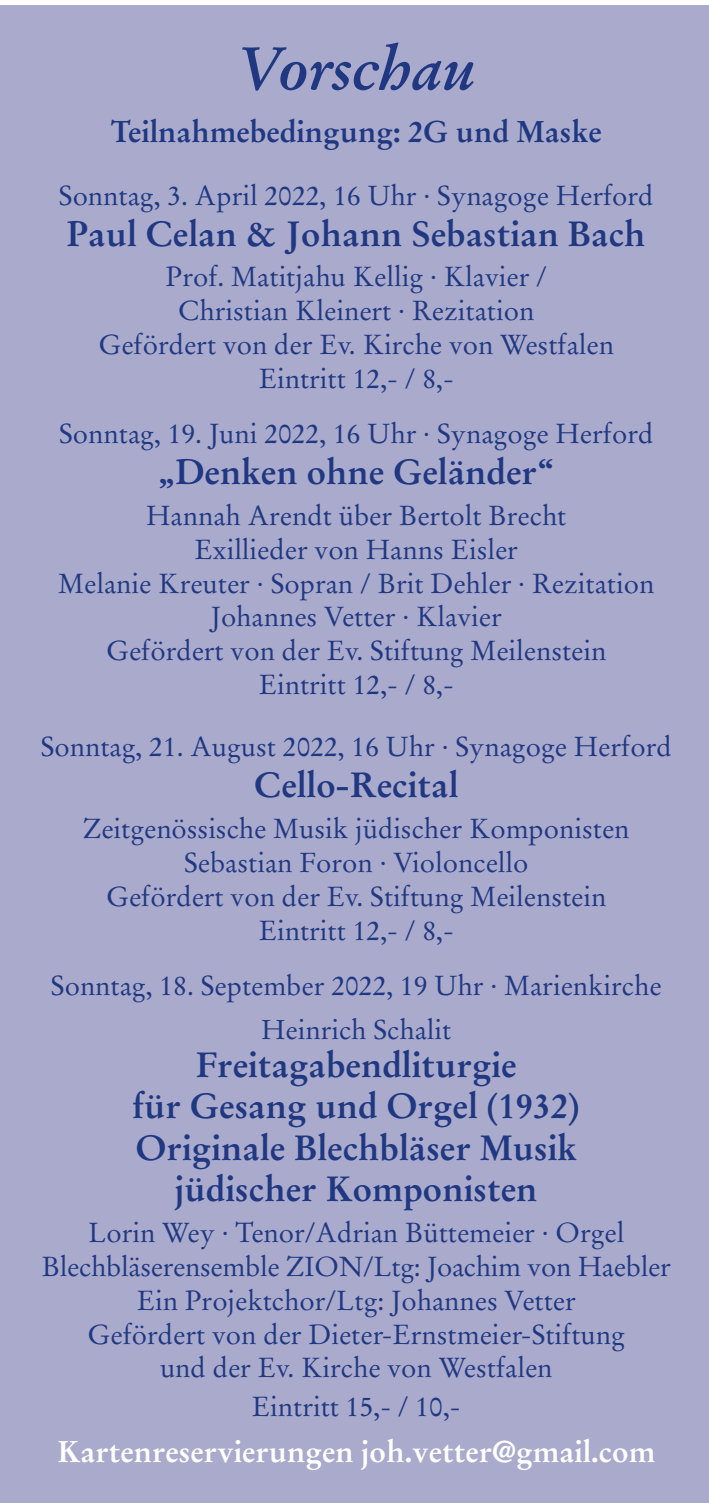
<style>
.page{position:relative;width:709px;height:1503px;background:#fff}
.page>*{position:absolute;margin:0;border:0;box-sizing:border-box;transform-origin:0 0}
.t1{font:italic 700 60px "Stempel Garamond";color:#203882}
.t2{font:700 35px/41.2px "Stempel Garamond";color:#203882;text-align:center}
.t3{font:700 30px "Stempel Garamond";color:#fff}
.t4{font:700 30px "Stempel Garamond";color:#203882}
.t5{font:27.5px/33.8px "Stempel Garamond";color:#203882;text-align:center}
.t6{font:27.25px "Stempel Garamond";color:#203882}
</style>
<div class="page">
<div style="left:0;top:5px;width:709px;height:1497px;background:#aaabcc"></div>
<h1 class="t1" style="left:237px;top:32px;width:240px">Vorschau</h1>
<p class="t4" style="left:111px;top:113px;width:492px">Teilnahmebedingung: 2G und Maske</p>
<p class="t5" style="left:59px;top:178px;width:596px">Sonntag, 3. April 2022, 16 Uhr · Synagoge Herford</p>
<p class="t2" style="left:67px;top:213px;width:580px">Paul Celan &amp; Johann Sebastian Bach</p>
<p class="t5" style="left:98px;top:260px;width:517px">Prof. Matitjahu Kellig · Klavier /<br>Christian Kleinert · Rezitation<br>Gefördert von der Ev. Kirche von Westfalen<br>Eintritt 12,- / 8,-</p>
<p class="t5" style="left:59px;top:417px;width:595px">Sonntag, 19. Juni 2022, 16 Uhr · Synagoge Herford</p>
<p class="t2" style="left:158px;top:451px;width:398px">„Denken ohne Geländer“</p>
<p class="t5" style="left:58px;top:499px;width:597px">Hannah Arendt über Bertolt Brecht<br>Exillieder von Hanns Eisler<br>Melanie Kreuter · Sopran / Brit Dehler · Rezitation Johannes Vetter · Klavier<br>Gefördert von der Ev. Stiftung Meilenstein<br>Eintritt 12,- / 8,-</p>
<p class="t5" style="left:41px;top:730px;width:632px">Sonntag, 21. August 2022, 16 Uhr · Synagoge Herford</p>
<p class="t2" style="left:254px;top:764px;width:206px">Cello-Recital</p>
<p class="t5" style="left:83px;top:812px;width:548px">Zeitgenössische Musik jüdischer Komponisten Sebastian Foron · Violoncello<br>Gefördert von der Ev. Stiftung Meilenstein Eintritt 12,- / 8,-</p>
<p class="t5" style="left:51px;top:968px;width:612px">Sonntag, 18. September 2022, 19 Uhr · Marienkirche</p>
<p class="t6" style="left:261px;top:1013px;width:192px">Heinrich Schalit</p>
<p class="t2" style="left:133px;top:1044px;width:449px">Freitagabendliturgie<br>für Gesang und Orgel (1932)<br>Originale Blechbläser Musik jüdischer Komponisten</p>
<p class="t5" style="left:42px;top:1215px;width:630px">Lorin Wey · Tenor/Adrian Büttemeier · Orgel Blechbläserensemble ZION/Ltg: Joachim von Haebler Ein Projektchor/Ltg: Johannes Vetter<br>Gefördert von der Dieter-Ernstmeier-Stiftung<br>und der Ev. Kirche von Westfalen</p>
<p class="t5" style="left:252px;top:1390px;width:210px">Eintritt 15,- / 10,-</p>
<p class="t3" style="left:57px;top:1433px;width:600px">Kartenreservierungen joh.vetter@gmail.com</p>
</div>
